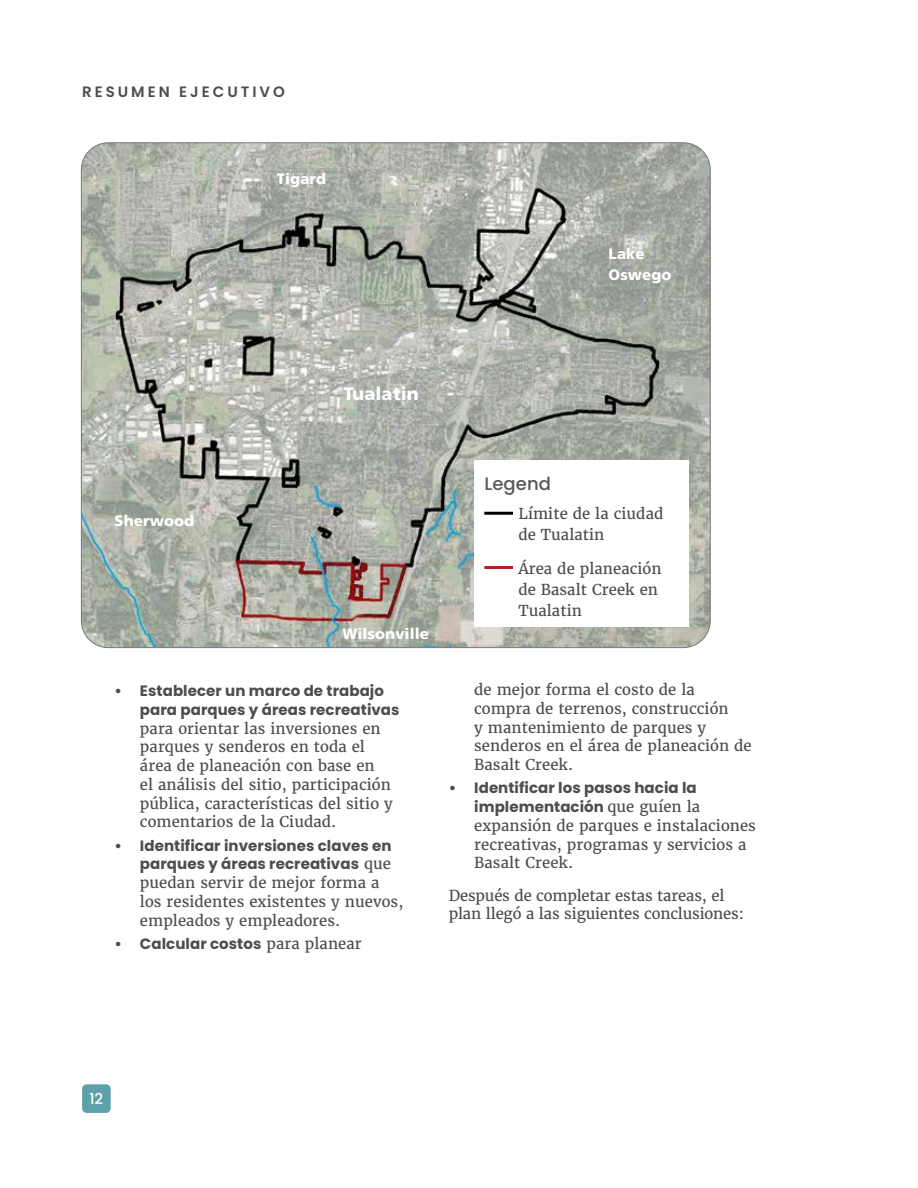
<style>
.page{position:relative;width:918px;height:1188px;background:#fff}
.page>*{position:absolute;margin:0;border:0;box-sizing:border-box;transform-origin:0 0}
.t1{font:18px "Frutiger LT 75 Blk";letter-spacing:.005em;color:#fff}
.t2{font:500 18px "Poppins";letter-spacing:.005em;color:#58595b}
.t3{font:15px/18.8px "Merriweather";letter-spacing:.005em;color:#4d4d4f}
.t4{font:700 15px/18.8px "Poppins";letter-spacing:.005em;color:#4d4d4f;text-align:right}
.t5{font:15px/21px "Frutiger LT 75 Blk";letter-spacing:.005em;color:#fff}
.t6{font:600 15px "Poppins";letter-spacing:.2em;color:#4d4d4f}
.t7{font:500 15px "Poppins";color:#fff}
.s1{font-family:"Merriweather";font-weight:400}
</style>
<div class="page">
<div style="left:82px;top:1084px;width:29px;height:29px;background:#5da2ab;border-radius:5px"></div>
<img style="left:81px;top:144px;width:628px;height:504px">
<div style="left:474px;top:460px;width:214px;height:167px;background:#fff"></div>
<hr style="left:484px;top:566px;width:29px;height:3px;background:#b2232a">
<hr style="left:484px;top:512px;width:29px;height:3px;background:#000">
<p class="t6" style="left:82px;top:83px;width:204px">RESUMEN EJECUTIVO</p>
<p class="t5" style="left:277px;top:168px;width:51px">Tigard</p>
<p class="t5" style="left:609px;top:244px;width:64px">Lake<br>Oswego</p>
<p class="t1" style="left:344px;top:383px;width:77px">Tualatin</p>
<p class="t5" style="left:114px;top:510px;width:81px">Sherwood</p>
<p class="t5" style="left:342px;top:624px;width:88px">Wilsonville</p>
<p class="t4" style="left:140px;top:682px;width:261px;text-align:left;text-indent:-26px">• Establecer un marco de trabajo para parques y áreas recreativas</p>
<p class="t3" style="left:140px;top:719px;width:254px">para orientar las inversiones en parques y senderos en toda el área de planeación con base en<br>el análisis del sitio, participación pública, características del sitio y comentarios de la Ciudad.</p>
<p class="t4" style="left:114px;top:836px;width:279px">• Identificar inversiones claves en parques y áreas recreativas <span class="s1">que</span></p>
<p class="t3" style="left:140px;top:874px;width:265px">puedan servir de mejor forma a los residentes existentes y nuevos, empleados y empleadores.</p>
<p class="t4" style="left:114px;top:935px;width:249px">• Calcular costos <span class="s1">para planear</span></p>
<p class="t2" style="left:484px;top:474px;width:68px">Legend</p>
<p class="t3" style="left:518px;top:503px;width:147px;line-height:21px">Límite de la ciudad de Tualatin</p>
<p class="t3" style="left:518px;top:558px;width:145px;line-height:21px">Área de planeación de Basalt Creek en<br>Tualatin</p>
<p class="t3" style="left:474px;top:680px;width:279px">de mejor forma el costo de la compra de terrenos, construcción<br>y mantenimiento de parques y senderos en el área de planeación de<br>Basalt Creek.</p>
<p class="t4" style="left:449px;top:779px;width:253px">• Identificar los pasos hacia la implementación <span class="s1">que guíen la</span></p>
<p class="t3" style="left:474px;top:816px;width:283px">expansión de parques e instalaciones recreativas, programas y servicios a<br>Basalt Creek.</p>
<p class="t3" style="left:449px;top:886px;width:297px">Después de completar estas tareas, el plan llegó a las siguientes conclusiones:</p>
<p class="t7" style="left:89px;top:1090px;width:15px">12</p>
</div>
